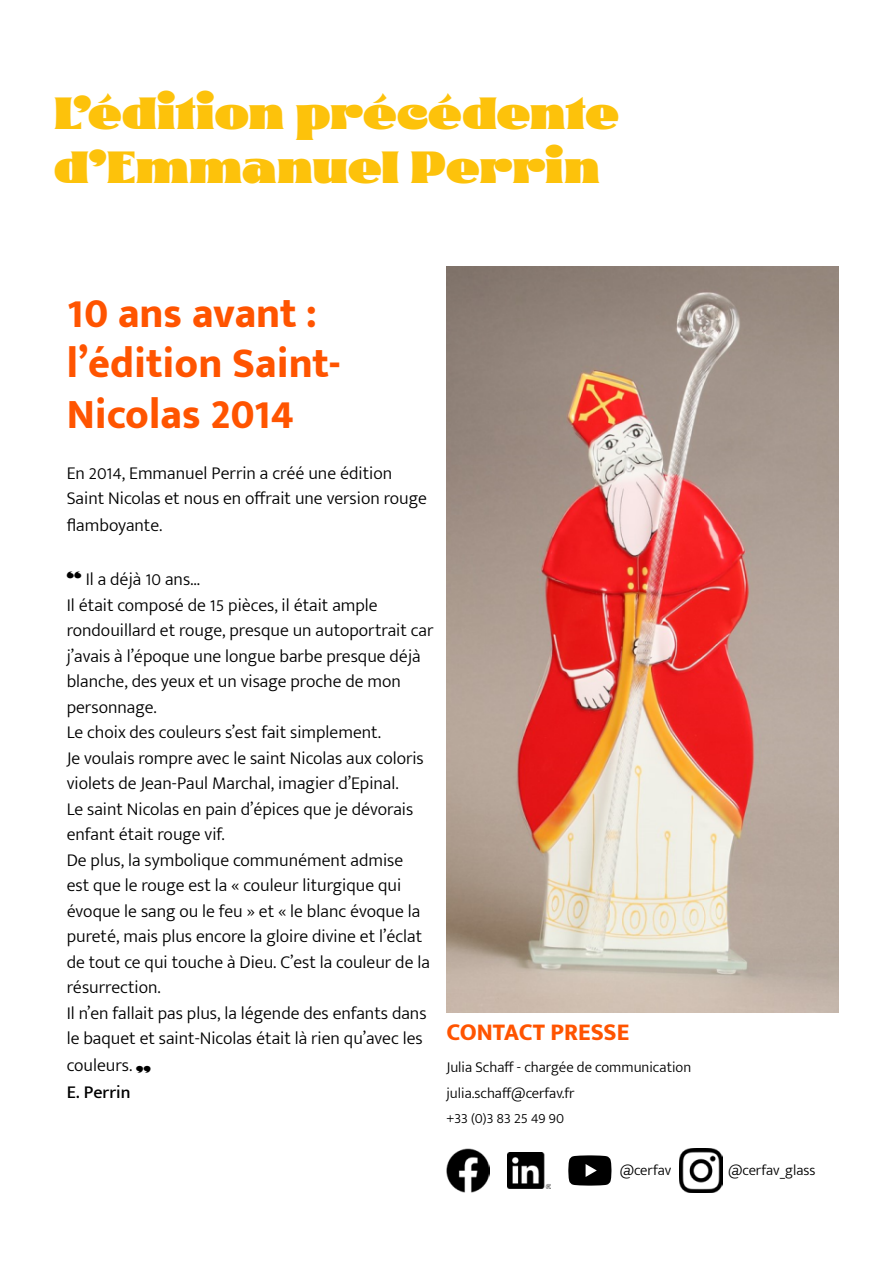
<style>
.page{position:relative;width:893px;height:1263px;background:#fff}
.page>*{position:absolute;margin:0;border:0;box-sizing:border-box;transform-origin:0 0}
.t1{font:45px/54px "Glodok Display";color:#fdc20b}
.t2{font:800 42px/50.4px "Mukta Mahee";color:#ff5400}
.t3{font:800 24px "Mukta Mahee";color:#ff5400}
.t4{font:300 18px/25.7px "Mukta Mahee";color:#000}
.t5{font:300 15px/25.5px "Mukta Mahee";color:#000}
.s1{font-family:"Glodok Display";font-weight:400}
.s2{font-weight:500}
</style>
<div class="page">
<img style="left:446px;top:1149px;width:44px;height:43px">
<svg style="left:568px;top:1155px;width:43px;height:30px"></svg>
<img style="left:507px;top:1152px;width:44px;height:37px">
<img style="left:679px;top:1149px;width:44px;height:43px">
<img style="left:446px;top:266px;width:393px;height:747px">
<h1 class="t1" style="left:54px;top:86px;width:567px">L’édition précédente d’Emmanuel Perrin</h1>
<h2 class="t2" style="left:67px;top:287px;width:275px">10 ans avant : l’édition Saint-<br>Nicolas 2014</h2>
<p class="t4" style="left:67px;top:459px;width:362px;line-height:26.2px">En 2014, Emmanuel Perrin a créé une édition<br>Saint Nicolas et nous en offrait une version rouge flamboyante.</p>
<p class="t4" style="left:67px;top:566px;width:368px"><span class="s1">“</span> Il a déjà 10 ans…<br>Il était composé de 15 pièces, il était ample rondouillard et rouge, presque un autoportrait car j’avais à l’époque une longue barbe presque déjà blanche, des yeux et un visage proche de mon personnage.<br>Le choix des couleurs s’est fait simplement.<br>Je voulais rompre avec le saint Nicolas aux coloris violets de Jean-Paul Marchal, imagier d’Epinal.<br>Le saint Nicolas en pain d’épices que je dévorais enfant était rouge vif.<br>De plus, la symbolique communément admise<br>est que le rouge est la « couleur liturgique qui évoque le sang ou le feu » et « le blanc évoque la pureté, mais plus encore la gloire divine et l’éclat de tout ce qui touche à Dieu. C’est la couleur de la résurrection.<br>Il n’en fallait pas plus, la légende des enfants dans le baquet et saint-Nicolas était là rien qu’avec les couleurs. <span class="s1">„<br></span><span class="s2">E. Perrin</span></p>
<h3 class="t3" style="left:446px;top:1018px;width:184px">CONTACT PRESSE</h3>
<p class="t5" style="left:446px;top:1054px;width:246px">Julia Schaff - chargée de communication julia.schaff@cerfav.fr<br>+33 (0)3 83 25 49 90</p>
<p class="t5" style="left:620px;top:1157px;width:53px">@cerfav</p>
<p class="t5" style="left:728px;top:1157px;width:89px">@cerfav_glass</p>
</div>
